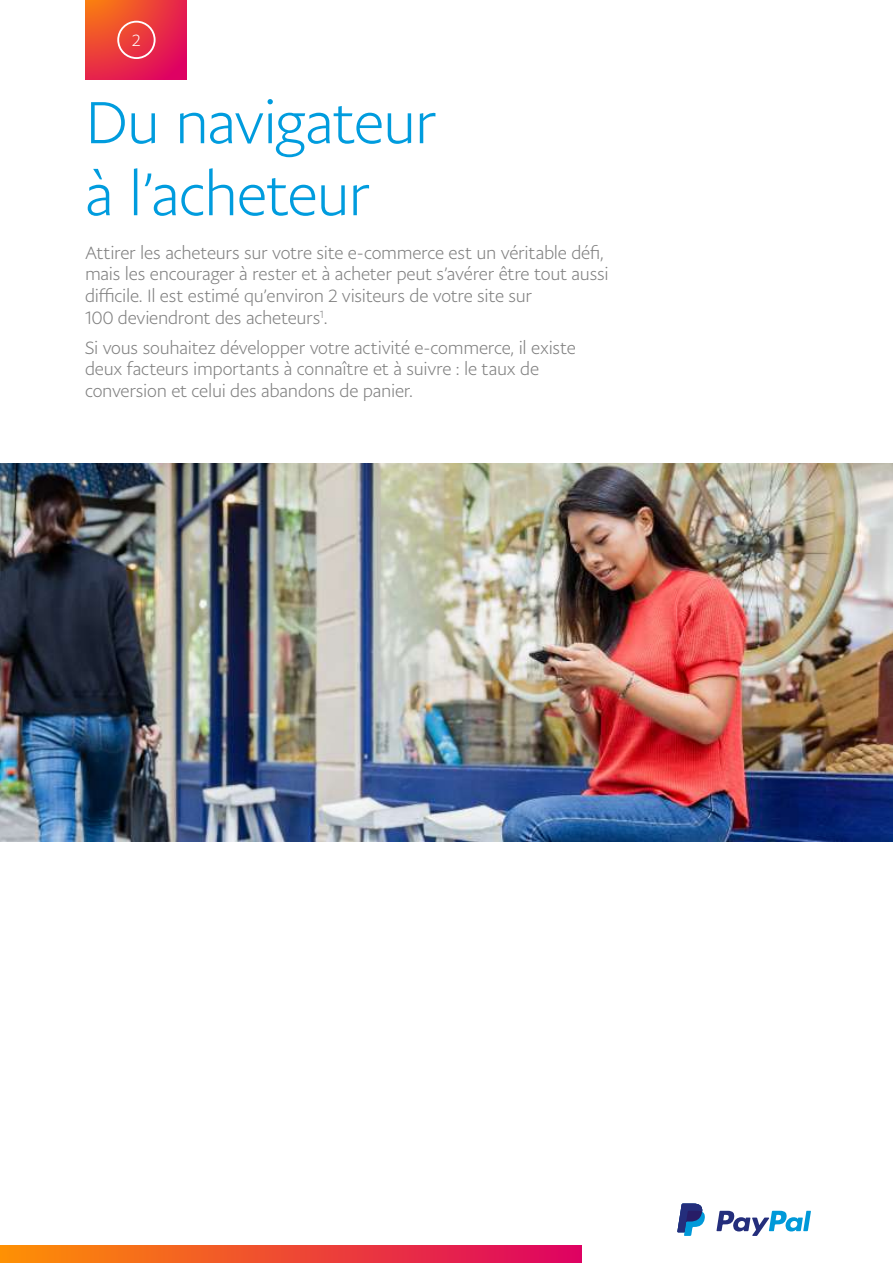
<style>
.page{position:relative;width:893px;height:1263px;background:#fff}
.page>*{position:absolute;margin:0;border:0;box-sizing:border-box;transform-origin:0 0}
.t1{font:300 60px/72px "Pay Pal Sans Big";letter-spacing:-.025em;color:#009cde}
.t2{font:300 18px/21.6px "Pay Pal Sans Big";letter-spacing:-.015em;color:#808080}
.t3{font:300 16.5px "Pay Pal Sans Big";color:#fff}
</style>
<div class="page">
<img style="left:0;top:463px;width:893px;height:378px">
<svg style="left:86px;top:0;width:101px;height:80px;background:#e93742"></svg>
<div style="left:117px;top:21px;width:39px;height:38px;border:2px solid #fff;border-radius:50%"></div>
<svg style="left:716px;top:1211px;width:95px;height:25px"></svg>
<svg style="left:677px;top:1203px;width:28px;height:33px"></svg>
<div style="left:0;top:1245px;width:581px;height:18px;background:linear-gradient(to right,#fe9103,#de0162)"></div>
<p class="t3" style="left:132px;top:30px;width:10px">2</p>
<h1 class="t1" style="left:85px;top:85px;width:353px">Du navigateur à l’acheteur</h1>
<p class="t2" style="left:85px;top:241px;width:525px">Attirer les acheteurs sur votre site e-commerce est un véritable défi, mais les encourager à rester et à acheter peut s’avérer être tout aussi difficile. Il est estimé qu’environ 2 visiteurs de votre site sur<br>100 deviendront des acheteurs<sup>1</sup>.</p>
<p class="t2" style="left:85px;top:336px;width:492px">Si vous souhaitez développer votre activité e-commerce, il existe deux facteurs importants à connaître et à suivre : le taux de conversion et celui des abandons de panier.</p>
</div>
